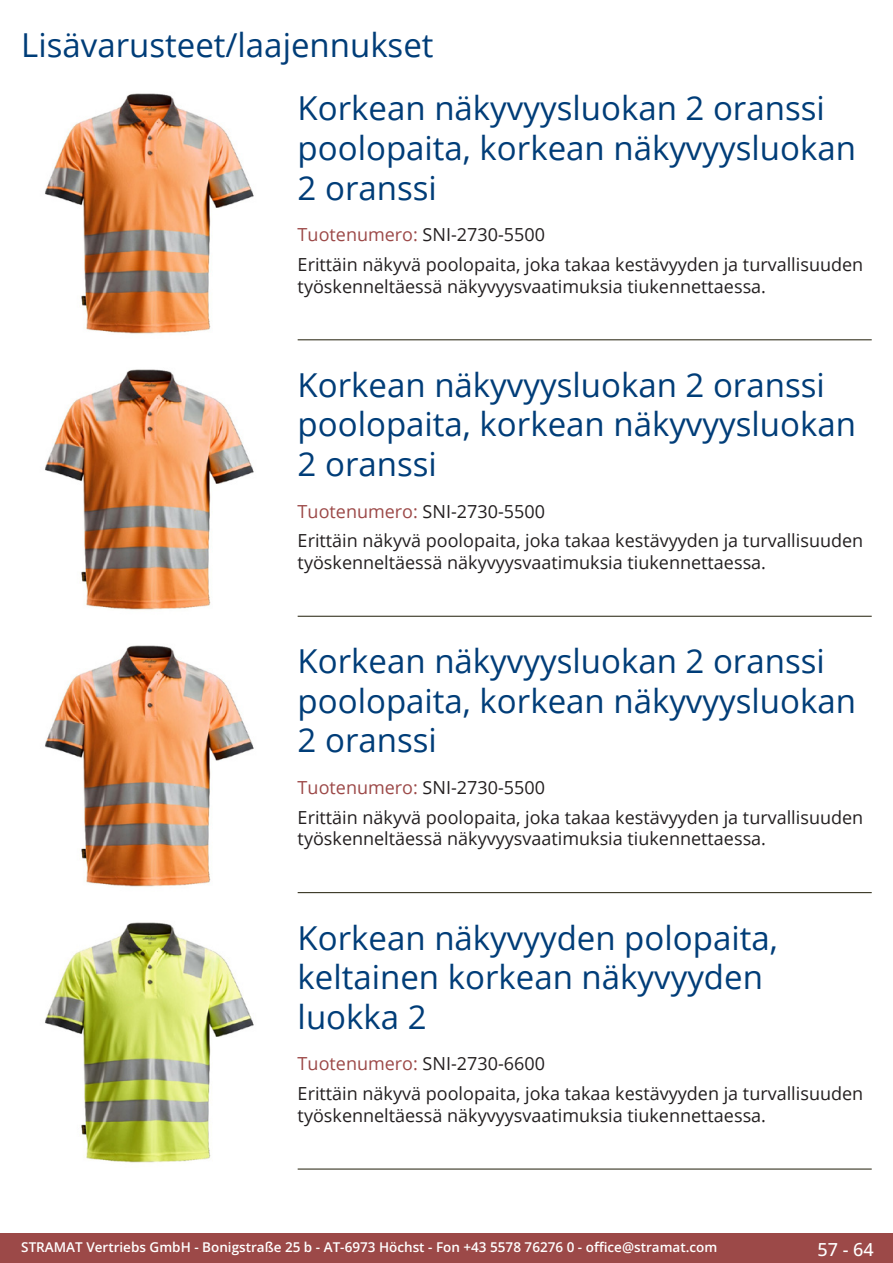
<style>
.page{position:relative;width:893px;height:1263px;background:#fff}
.page>*{position:absolute;margin:0;border:0;box-sizing:border-box;transform-origin:0 0}
.Produkttitel{font:33px/39.6px "Open Sans";color:#003d78}
.RastTitel{font:33px "Open Sans";color:#003d78}
.Beschreibung_Text{font:18px/21.6px "Open Sans";color:#231f20}
.TechDaten_Überschrif{font:18px "Open Sans";color:#231f20}
.t1{font:500 18px "Open Sans";color:#fff}
.t2{font:600 13.5px "Open Sans";color:#fff}
.s1{color:#9c4948}
</style>
<div class="page">
<div style="left:0;top:1233px;width:893px;height:30px;background:#9c4948"></div>
<hr style="left:298px;top:340px;width:574px;height:1px;background:#201d08">
<hr style="left:298px;top:616px;width:574px;height:1px;background:#201d08">
<hr style="left:298px;top:892px;width:574px;height:1px;background:#201d08">
<hr style="left:298px;top:1169px;width:574px;height:1px;background:#201d08">
<img style="left:45px;top:93px;width:209px;height:241px">
<img style="left:45px;top:369px;width:209px;height:241px">
<img style="left:45px;top:645px;width:209px;height:242px">
<img style="left:45px;top:922px;width:209px;height:241px">
<p class="RastTitel" style="left:21px;top:22px;width:414px">Lisävarusteet/laajennukset</p>
<p class="Produkttitel" style="left:298px;top:88px;width:560px">Korkean näkyvyysluokan 2 oranssi poolopaita, korkean näkyvyysluokan<br>2 oranssi</p>
<p class="TechDaten_Überschrif" style="left:298px;top:222px;width:249px"><span class="s1">Tuotenumero:</span> SNI-2730-5500</p>
<p class="Beschreibung_Text" style="left:298px;top:253px;width:567px">Erittäin näkyvä poolopaita, joka takaa kestävyyden ja turvallisuuden työskenneltäessä näkyvyysvaatimuksia tiukennettaessa.</p>
<p class="Produkttitel" style="left:298px;top:364px;width:560px">Korkean näkyvyysluokan 2 oranssi poolopaita, korkean näkyvyysluokan<br>2 oranssi</p>
<p class="TechDaten_Überschrif" style="left:298px;top:499px;width:249px"><span class="s1">Tuotenumero:</span> SNI-2730-5500</p>
<p class="Beschreibung_Text" style="left:298px;top:530px;width:567px">Erittäin näkyvä poolopaita, joka takaa kestävyyden ja turvallisuuden työskenneltäessä näkyvyysvaatimuksia tiukennettaessa.</p>
<p class="Produkttitel" style="left:298px;top:640px;width:560px">Korkean näkyvyysluokan 2 oranssi poolopaita, korkean näkyvyysluokan<br>2 oranssi</p>
<p class="TechDaten_Überschrif" style="left:298px;top:775px;width:249px"><span class="s1">Tuotenumero:</span> SNI-2730-5500</p>
<p class="Beschreibung_Text" style="left:298px;top:806px;width:567px">Erittäin näkyvä poolopaita, joka takaa kestävyyden ja turvallisuuden työskenneltäessä näkyvyysvaatimuksia tiukennettaessa.</p>
<p class="Produkttitel" style="left:298px;top:917px;width:482px">Korkean näkyvyyden polopaita, keltainen korkean näkyvyyden luokka 2</p>
<p class="TechDaten_Überschrif" style="left:298px;top:1051px;width:249px"><span class="s1">Tuotenumero:</span> SNI-2730-6600</p>
<p class="Beschreibung_Text" style="left:298px;top:1082px;width:567px">Erittäin näkyvä poolopaita, joka takaa kestävyyden ja turvallisuuden työskenneltäessä näkyvyysvaatimuksia tiukennettaessa.</p>
<p class="t2" style="left:21px;top:1238px;width:698px">STRAMAT Vertriebs GmbH - Bonigstraße 25 b - AT-6973 Höchst - Fon +43 5578 76276 0 - office@stramat.com</p>
<p class="t1" style="left:817px;top:1237px;width:58px">57 - 64</p>
</div>
